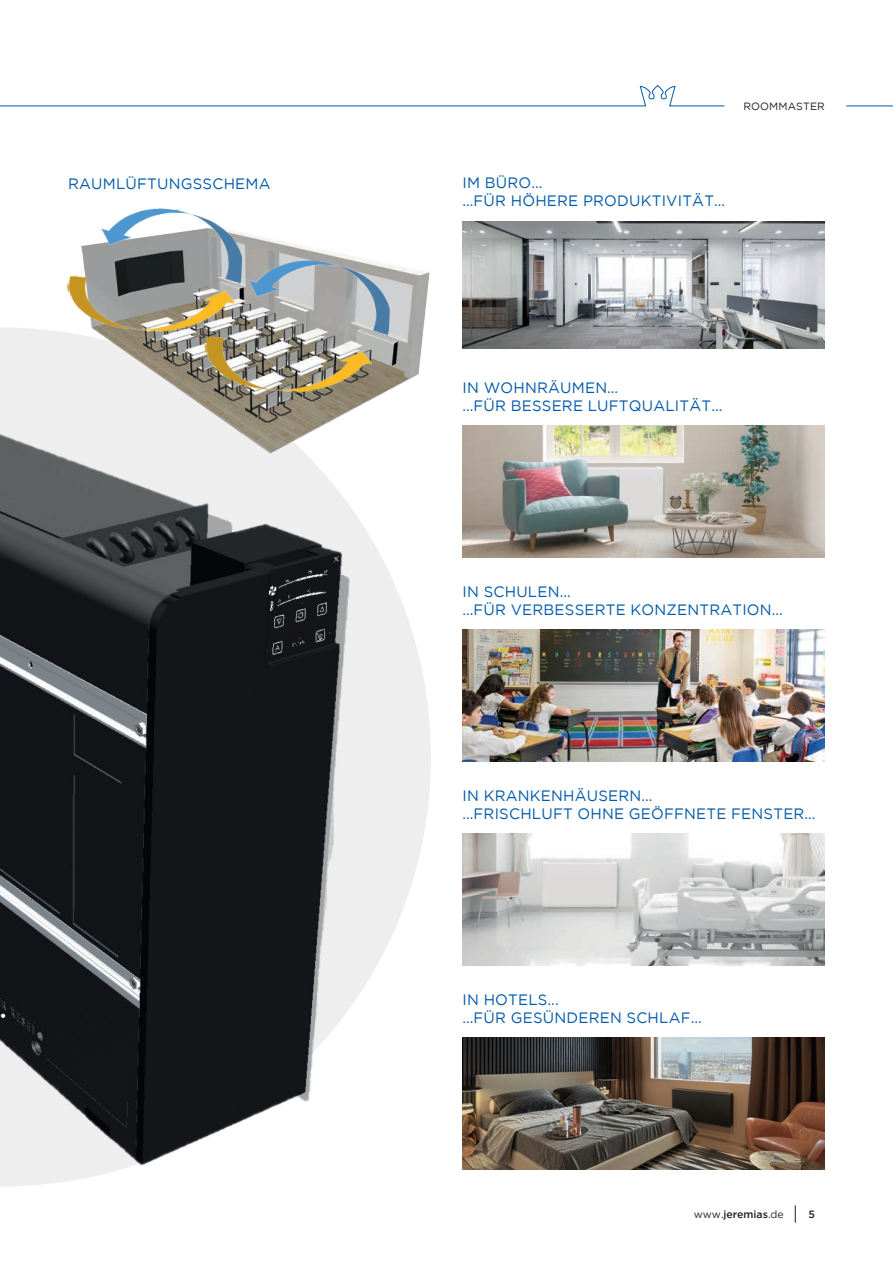
<style>
.page{position:relative;width:893px;height:1263px;background:#fff}
.page>*{position:absolute;margin:0;border:0;box-sizing:border-box;transform-origin:0 0}
.t1{font:15px/18px "Gotham";letter-spacing:.015em;color:#015aaa}
.t2{font:500 10.5px "Gotham";color:#231f20}
.t3{font:10.5px "Gotham";letter-spacing:.015em;color:#231f20}
.s1{font-weight:400}
</style>
<div class="page">
<svg style="left:795px;top:1205px;width:1px;height:18px"></svg>
<svg style="left:0;top:85px;width:725px;height:22px"></svg>
<hr style="left:846px;top:106px;width:47px;height:1px;background:#015aaa">
<svg style="left:0;top:328px;width:431px;height:858px"></svg>
<img style="left:0;top:367px;width:351px;height:798px">
<img style="left:82px;top:233px;width:347px;height:221px">
<img style="left:97px;top:208px;width:147px;height:76px">
<img style="left:245px;top:257px;width:147px;height:79px">
<img style="left:204px;top:321px;width:170px;height:80px">
<img style="left:66px;top:261px;width:170px;height:79px">
<img style="left:462px;top:629px;width:363px;height:132px">
<img style="left:462px;top:833px;width:363px;height:132px">
<img style="left:462px;top:1037px;width:363px;height:132px">
<img style="left:462px;top:221px;width:363px;height:128px">
<img style="left:462px;top:425px;width:363px;height:132px">
<svg style="left:0;top:809px;width:5px;height:209px"></svg>
<p class="t3" style="left:743px;top:99px;width:83px">ROOMMASTER</p>
<p class="t1" style="left:68px;top:174px;width:204px">RAUMLÜFTUNGSSCHEMA</p>
<p class="t1" style="left:462px;top:174px;width:264px">IM BÜRO...<br>...FÜR HÖHERE PRODUKTIVITÄT...</p>
<p class="t1" style="left:462px;top:378px;width:261px">IN WOHNRÄUMEN...<br>...FÜR BESSERE LUFTQUALITÄT...</p>
<p class="t1" style="left:462px;top:582px;width:322px">IN SCHULEN...<br>...FÜR VERBESSERTE KONZENTRATION...</p>
<p class="t1" style="left:462px;top:786px;width:355px">IN KRANKENHÄUSERN...<br>...FRISCHLUFT OHNE GEÖFFNETE FENSTER...</p>
<p class="t1" style="left:462px;top:990px;width:241px">IN HOTELS...<br>...FÜR GESÜNDEREN SCHLAF...</p>
<p class="t2" style="left:694px;top:1208px;width:91px"><span class="s1">www.</span>jeremias<span class="s1">.de</span></p>
<p class="t2" style="left:808px;top:1208px;width:8px">5</p>
</div>
